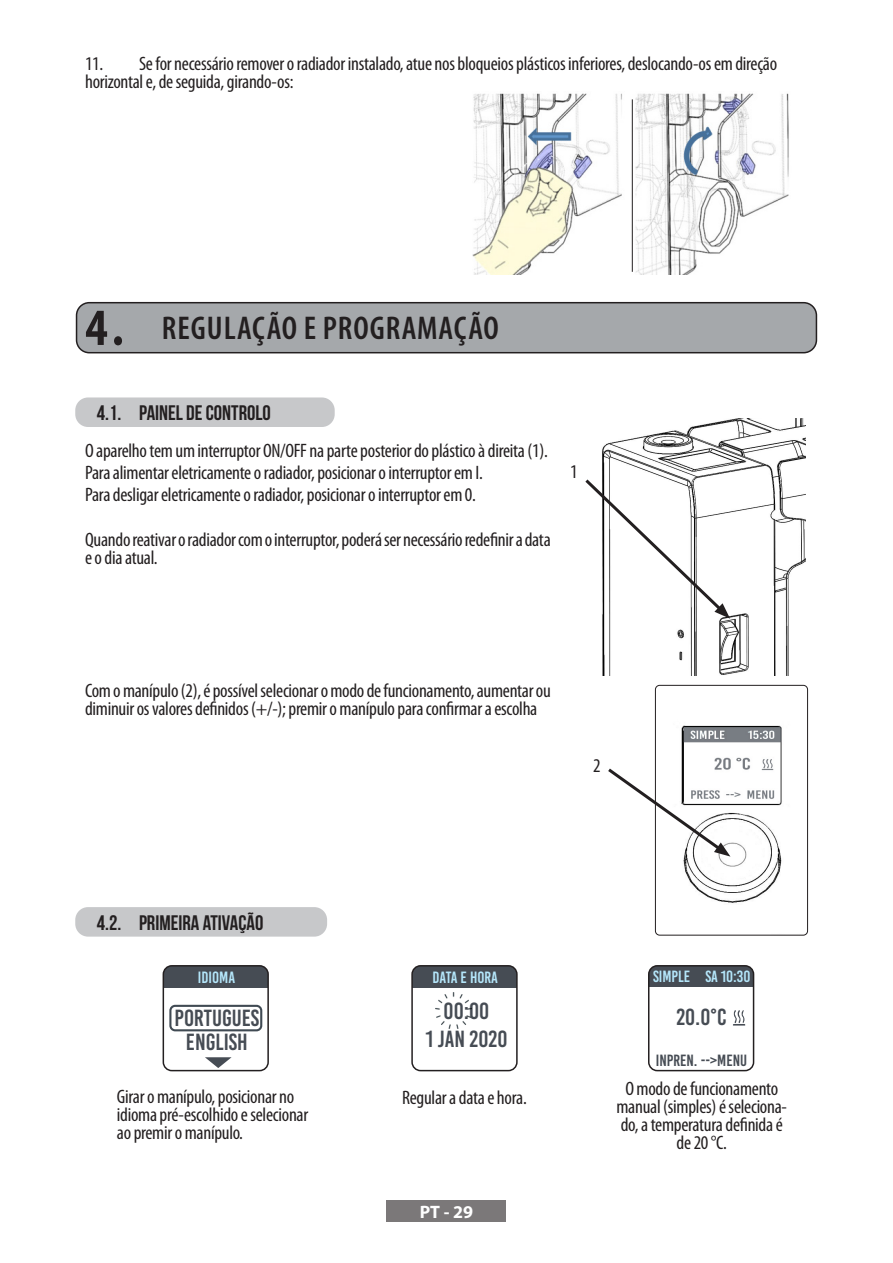
<style>
.page{position:relative;width:893px;height:1263px;background:#fff}
.page>*{position:absolute;margin:0;border:0;box-sizing:border-box;transform-origin:0 0}
.t1{font:600 condensed 33px "Myriad Pro";letter-spacing:.03em;color:#231f20}
.t2{font:23.25px/28px "Bebas Kai";color:#464c54;text-align:center}
.t3{font:21px "Bebas Neue";color:#231f20}
.testo{font:condensed 19.5px/18px "Myriad Pro";letter-spacing:-.015em;color:#231f20}
.t4{font:700 18px "Myriad Pro";color:#fff}
.t5{font:16.35px "Bebas Kai";color:#b4e6fa}
.t6{font:16.2px "Bebas Kai";color:#464c54}
.t7{font:16.2px "Bebas Kai";color:#b4e6fa}
.s1{font-weight:700;font-size:52.5px}
</style>
<div class="page">
<div style="left:386px;top:1200px;width:119px;height:21px;background:#7b7879"></div>
<div style="left:77px;top:303px;width:739px;height:50px;background:#a5a8ab;border-radius:13px"></div>
<div style="left:76px;top:302px;width:741px;height:51px;border:2px solid #231f20;border-radius:13px"></div>
<div style="left:75px;top:397px;width:260px;height:30px;background:#c7c8ca;border-radius:13px"></div>
<div style="left:75px;top:907px;width:252px;height:30px;background:#c7c8ca;border-radius:13px"></div>
<img style="left:472px;top:93px;width:317px;height:182px">
<hr style="left:632px;top:99px;width:1px;height:173px;background:#231f20">
<img style="left:602px;top:419px;width:204px;height:257px">
<svg style="left:585px;top:476px;width:145px;height:143px"></svg>
<img style="left:655px;top:685px;width:152px;height:250px">
<div style="left:655px;top:685px;width:153px;height:250px;border:1px solid #231f20;border-radius:4px"></div>
<svg style="left:608px;top:766px;width:122px;height:91px"></svg>
<div style="left:649px;top:966px;width:105px;height:21px;background:#464c54"></div>
<svg style="left:733px;top:1010px;width:12px;height:15px"></svg>
<div style="left:648px;top:965px;width:106px;height:106px;border:2px solid #231f20;border-radius:9px"></div>
<div style="left:412px;top:966px;width:105px;height:22px;background:#464c54"></div>
<img style="left:436px;top:993px;width:36px;height:36px">
<div style="left:411px;top:965px;width:107px;height:106px;border:2px solid #231f20;border-radius:9px"></div>
<svg style="left:205px;top:1057px;width:27px;height:11px"></svg>
<div style="left:163px;top:966px;width:105px;height:22px;background:#464c54"></div>
<div style="left:169px;top:1005px;width:93px;height:26px;border:2px solid #404a53;border-radius:5px"></div>
<div style="left:163px;top:965px;width:106px;height:106px;border:2px solid #231f20;border-radius:9px"></div>
<p class="testo" style="left:85px;top:55px;width:694px">11. Se for necessário remover o radiador instalado, atue nos bloqueios plásticos inferiores, deslocando-os em direção horizontal e, de seguida, girando-os:</p>
<p class="t1" style="left:85px;top:310px;width:415px"><span class="s1">4.</span> REGULAÇÃO E PROGRAMAÇÃO</p>
<p class="t3" style="left:97px;top:402px;width:176px">4.1. PAINEL DE CONTROLO</p>
<p class="testo" style="left:85px;top:442px;width:464px">O aparelho tem um interruptor ON/OFF na parte posterior do plástico à direita (1).</p>
<p class="testo" style="left:85px;top:464px;width:399px">Para alimentar eletricamente o radiador, posicionar o interruptor em I.</p>
<p class="testo" style="left:85px;top:486px;width:392px">Para desligar eletricamente o radiador, posicionar o interruptor em 0.</p>
<p class="testo" style="left:85px;top:531px;width:467px">Quando reativar o radiador com o interruptor, poderá ser necessário redefinir a data e o dia atual.</p>
<p class="testo" style="left:570px;top:463px;width:9px">1</p>
<p class="testo" style="left:85px;top:682px;width:467px">Com o manípulo (2), é possível selecionar o modo de funcionamento, aumentar ou diminuir os valores definidos (+/-); premir o manípulo para confirmar a escolha</p>
<p class="testo" style="left:593px;top:757px;width:9px">2</p>
<p class="t3" style="left:97px;top:911px;width:168px">4.2. PRIMEIRA ATIVAÇÃO</p>
<p class="t5" style="left:198px;top:968px;width:39px">IDIOMA</p>
<p class="t5" style="left:433px;top:968px;width:67px">DATA E HORA</p>
<p class="t7" style="left:653px;top:968px;width:99px">SIMPLE SA 10:30</p>
<p class="t2" style="left:175px;top:1007px;width:86px;line-height:23.2px">PORTUGUES<br>ENGLISH</p>
<p class="t2" style="left:425px;top:997px;width:84px">00:00<br>1 JAN 2020</p>
<p class="t2" style="left:676px;top:1003px;width:52px">20.0°C</p>
<p class="t6" style="left:656px;top:1051px;width:93px">INPREN. --&gt;MENU</p>
<p class="testo" style="left:117px;top:1088px;width:193px">Girar o manípulo, posicionar no idioma pré-escolhido e selecionar ao premir o manípulo.</p>
<p class="testo" style="left:402px;top:1089px;width:126px">Regular a data e hora.</p>
<p class="testo" style="left:616px;top:1079px;width:172px;text-align:center">O modo de funcionamento manual (simples) é seleciona&shy;do, a temperatura definida é de 20 °C.</p>
<p class="t4" style="left:420px;top:1201px;width:55px">PT - 29</p>
</div>
